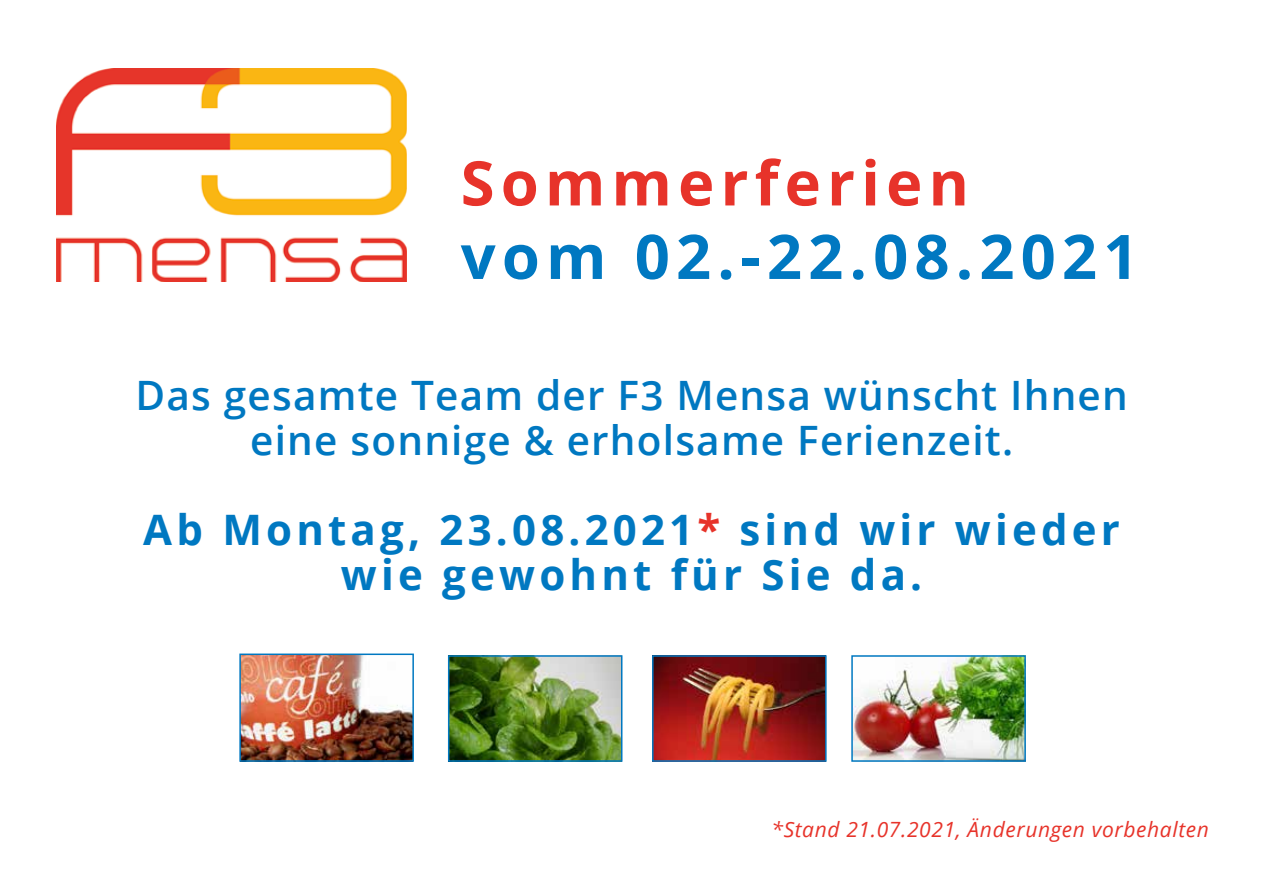
<style>
.page{position:relative;width:1263px;height:893px;background:#fff}
.page>*{position:absolute;margin:0;border:0;box-sizing:border-box;transform-origin:0 0}
.t1{font:700 61.5px "Open Sans";letter-spacing:.1em;color:#0078c1}
.t2{font:700 61.5px "Open Sans";letter-spacing:.1em;color:#e7332a}
.t3{font:700 42px/45px "Open Sans";letter-spacing:.1em;color:#0078c1;text-align:center}
.t4{font:600 40.5px/45px "Open Sans";letter-spacing:.03em;color:#0078c1;text-align:center}
.t5{font:italic 21px "Open Sans";letter-spacing:.03em;color:#e7332a}
.s1{color:#e7332a}
</style>
<div class="page">
<img style="left:242px;top:656px;width:169px;height:103px">
<div style="left:239px;top:653px;width:175px;height:109px;border:2px solid #0078c1"></div>
<img style="left:451px;top:658px;width:168px;height:101px">
<div style="left:448px;top:655px;width:174px;height:107px;border:2px solid #0078c1"></div>
<img style="left:854px;top:658px;width:169px;height:101px">
<div style="left:851px;top:655px;width:175px;height:107px;border:2px solid #0078c1"></div>
<img style="left:655px;top:658px;width:169px;height:101px">
<div style="left:652px;top:655px;width:175px;height:107px;border:2px solid #0078c1"></div>
<img style="left:56px;top:68px;width:350px;height:213px">
<h1 class="t2" style="left:461px;top:140px;width:510px">Sommerferien</h1>
<h1 class="t1" style="left:461px;top:213px;width:679px">vom 02.-22.08.2021</h1>
<p class="t4" style="left:135px;top:372px;width:994px">Das gesamte Team der F3 Mensa wünscht Ihnen eine sonnige &amp; erholsame Ferienzeit.</p>
<p class="t3" style="left:143px;top:506px;width:978px">Ab Montag, 23.08.2021<span class="s1">*</span> sind wir wieder wie gewohnt für Sie da.</p>
<p class="t5" style="left:771px;top:815px;width:439px">*Stand 21.07.2021, Änderungen vorbehalten</p>
</div>
